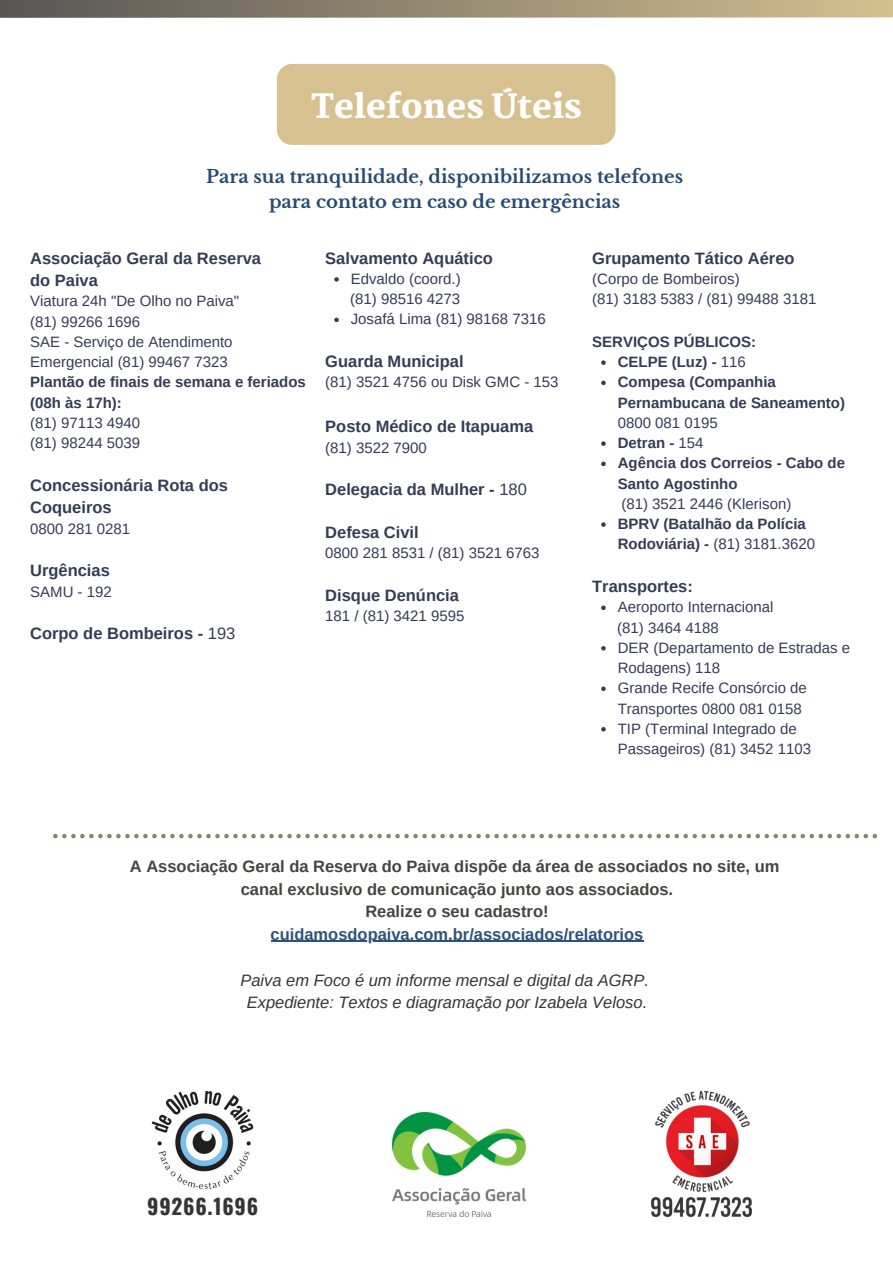
<style>
.page{position:relative;width:893px;height:1264px;background:#fff}
.page>*{position:absolute;margin:0;border:0;box-sizing:border-box;transform-origin:0 0}
.t1{font:800 33px "Martel";color:#fff}
.t2{font:700 21.15px "Oswald";letter-spacing:.035em;color:#373435}
.t3{font:700 18px/24.8px "Libre Baskerville";color:#264a70;text-align:center}
.t4{font:700 16.5px/22.5px "Arimo";color:#353c54}
.t5{font:700 16.5px/22.5px "Arimo";color:#444440;text-align:center}
.t6{font:italic 16.5px/22.5px "Arimo";color:#373435;text-align:center}
.t7{font:700 16.5px "Arimo";color:#2c537b}
.t8{font:15px/20.2px "Arimo";color:#353c54}
.t9{font:700 15px/20.2px "Arimo";color:#353c54}
.s1{font-weight:400}
</style>
<div class="page">
<svg style="left:0;top:0;width:892px;height:18px;background:#978c74"></svg>
<div style="left:277px;top:64px;width:338px;height:81px;background:#d7c190;border-radius:15px"></div>
<svg style="left:601px;top:360px;width:4px;height:5px"></svg>
<svg style="left:601px;top:380px;width:4px;height:5px"></svg>
<svg style="left:601px;top:441px;width:4px;height:5px"></svg>
<svg style="left:601px;top:461px;width:4px;height:5px"></svg>
<svg style="left:601px;top:522px;width:4px;height:5px"></svg>
<svg style="left:601px;top:605px;width:4px;height:5px"></svg>
<svg style="left:601px;top:646px;width:4px;height:4px"></svg>
<svg style="left:601px;top:686px;width:4px;height:5px"></svg>
<svg style="left:601px;top:727px;width:4px;height:4px"></svg>
<svg style="left:53px;top:833px;width:824px;height:5px"></svg>
<img style="left:651px;top:1091px;width:100px;height:125px">
<img style="left:392px;top:1112px;width:133px;height:104px">
<img style="left:151px;top:1091px;width:103px;height:99px">
<svg style="left:334px;top:277px;width:5px;height:5px"></svg>
<svg style="left:334px;top:318px;width:5px;height:4px"></svg>
<hr style="left:270px;top:940px;width:373px;height:1px;background:#2c537b">
<h1 class="t1" style="left:311px;top:87px;width:272px">Telefones Úteis</h1>
<p class="t3" style="left:206px;top:164px;width:478px">Para sua tranquilidade, disponibilizamos telefones para contato em caso de emergências</p>
<p class="t4" style="left:30px;top:247px;width:232px">Associação Geral da Reserva do Paiva</p>
<p class="t8" style="left:30px;top:291px;width:210px">Viatura 24h "De Olho no Paiva" (81) 99266 1696<br>SAE - Serviço de Atendimento<br>Emergencial (81) 99467 7323</p>
<p class="t9" style="left:30px;top:372px;width:277px">Plantão de finais de semana e feriados (08h às 17h):</p>
<p class="t8" style="left:30px;top:412px;width:111px">(81) 97113 4940 (81) 98244 5039</p>
<p class="t4" style="left:30px;top:474px;width:199px">Concessionária Rota dos<br>Coqueiros</p>
<p class="t8" style="left:30px;top:518px;width:101px">0800 281 0281</p>
<p class="t4" style="left:30px;top:559px;width:81px">Urgências</p>
<p class="t8" style="left:30px;top:581px;width:83px">SAMU - 192</p>
<p class="t4" style="left:30px;top:622px;width:207px">Corpo de Bombeiros - <span class="s1">193</span></p>
<p class="t4" style="left:325px;top:247px;width:169px">Salvamento Aquático</p>
<p class="t8" style="left:350px;top:289px;width:111px">(81) 98516 4273</p>
<p class="t8" style="left:351px;top:268px;width:111px">Edvaldo (coord.)</p>
<p class="t8" style="left:351px;top:309px;width:196px">Josafá Lima (81) 98168 7316</p>
<p class="t4" style="left:325px;top:350px;width:140px">Guarda Municipal</p>
<p class="t8" style="left:325px;top:372px;width:235px">(81) 3521 4756 ou Disk GMC - 153</p>
<p class="t4" style="left:325px;top:415px;width:209px">Posto Médico de Itapuama</p>
<p class="t8" style="left:325px;top:437px;width:103px">(81) 3522 7900</p>
<p class="t4" style="left:325px;top:478px;width:203px">Delegacia da Mulher - <span class="s1">180</span></p>
<p class="t4" style="left:325px;top:521px;width:95px">Defesa Civil</p>
<p class="t8" style="left:325px;top:543px;width:216px">0800 281 8531 / (81) 3521 6763</p>
<p class="t4" style="left:325px;top:584px;width:135px">Disque Denúncia</p>
<p class="t8" style="left:325px;top:606px;width:141px">181 / (81) 3421 9595</p>
<p class="t4" style="left:592px;top:247px;width:204px">Grupamento Tático Aéreo</p>
<p class="t8" style="left:592px;top:268px;width:226px">(Corpo de Bombeiros)<br>(81) 3183 5383 / (81) 99488 3181</p>
<p class="t9" style="left:592px;top:331px;width:165px">SERVIÇOS PÚBLICOS:</p>
<p class="t9" style="left:617px;top:352px;width:229px">CELPE (Luz) - <span class="s1">116<br></span>Compesa (Companhia<br>Pernambucana de Saneamento)</p>
<p class="t9" style="left:617px;top:412px;width:229px"><span class="s1">0800 081 0195<br></span>Detran - <span class="s1">154<br></span>Agência dos Correios - Cabo de<br>Santo Agostinho</p>
<p class="t9" style="left:617px;top:514px;width:199px">BPRV (Batalhão da Polícia<br>Rodoviária) - <span class="s1">(81) 3181.3620</span></p>
<p class="t8" style="left:621px;top:493px;width:171px">(81) 3521 2446 (Klerison)</p>
<p class="t4" style="left:592px;top:575px;width:102px">Transportes:</p>
<p class="t8" style="left:617px;top:617px;width:103px">(81) 3464 4188</p>
<p class="t8" style="left:617px;top:597px;width:157px">Aeroporto Internacional</p>
<p class="t8" style="left:617px;top:637px;width:234px">DER (Departamento de Estradas e<br>Rodagens) 118<br>Grande Recife Consórcio de<br>Transportes 0800 081 0158<br>TIP (Terminal Integrado de<br>Passageiros) (81) 3452 1103</p>
<p class="t5" style="left:130px;top:855px;width:651px">A Associação Geral da Reserva do Paiva dispõe da área de associados no site, um canal exclusivo de comunicação junto aos associados.<br>Realize o seu cadastro!</p>
<p class="t7" style="left:270px;top:924px;width:374px">cuidamosdopaiva.com.br/associados/relatorios</p>
<p class="t6" style="left:240px;top:968px;width:410px">Paiva em Foco é um informe mensal e digital da AGRP.<br>Expediente: Textos e diagramação por Izabela Veloso.</p>
<h2 class="t2" style="left:147px;top:1190px;width:112px">99266.1696</h2>
</div>
